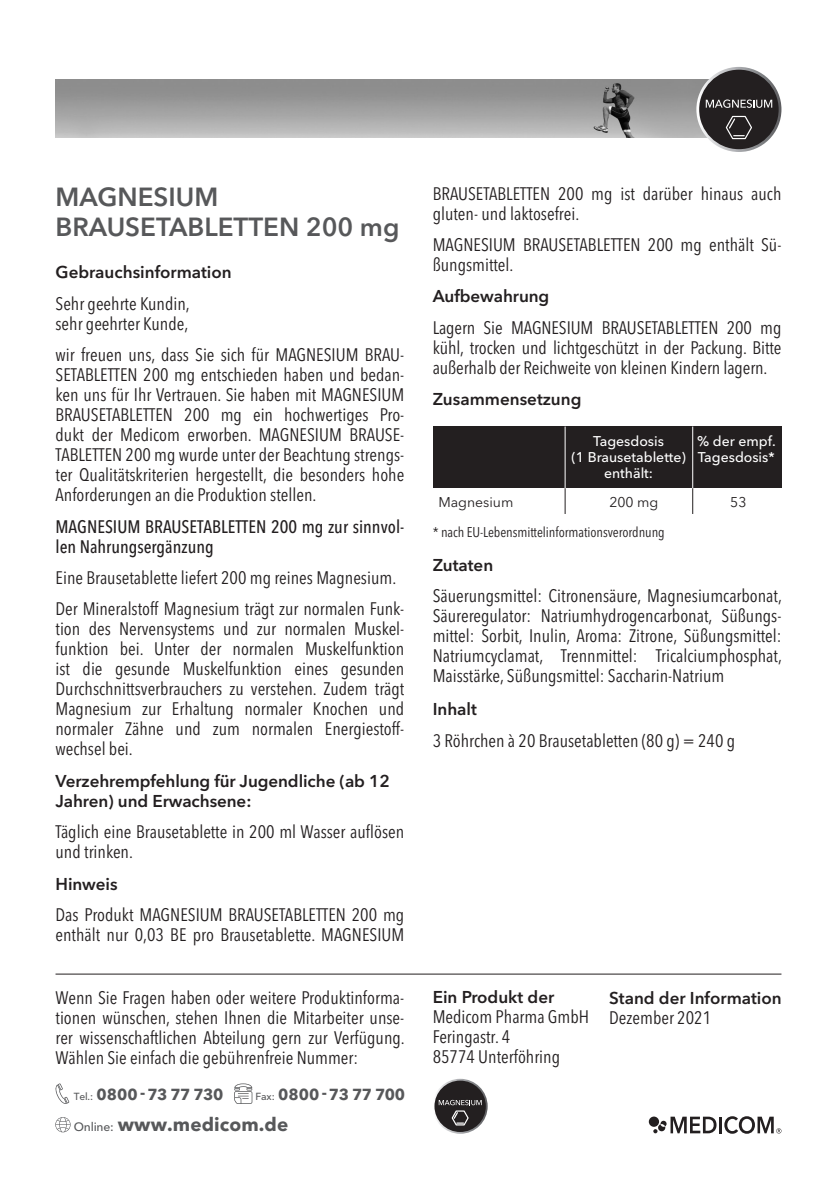
<style>
.page{position:relative;width:837px;height:1189px;background:#fff}
.page>*{position:absolute;margin:0;border:0;box-sizing:border-box;transform-origin:0 0}
.t1{font:600 26px/30px "Avenir Next LT Pro";color:#57585a}
.t2{font:700 18.8px "Avenir Next LT Pro";letter-spacing:.005em;color:#57585a}
.Texto_Avenir_9pt__10{font:condensed 18px/20px "Avenir Next LT Pro";color:#231f20}
.Texto_Avenir_9pt__12{font:condensed 18px/20px "Avenir Next LT Pro";color:#231f20}
.Texto_Avenir_9pt__10-2{font:500 condensed 18px/20px "Avenir Next LT Pro";color:#231f20}
.Texto_Avenir_9pt__10-3{font:600 17px/20px "Avenir Next LT Pro";letter-spacing:-.005em;color:#231f20}
.t3{font:700 15.8px "Avenir Next LT Pro";letter-spacing:-.03em;color:#57585a}
.t4{font:500 14px/16px "Avenir Next LT Pro";color:#fff;text-align:center}
.Texto_Avenir_9pt__10-4{font:condensed 14px "Avenir Next LT Pro";letter-spacing:-.005em;color:#231f20}
.t5{font:14px "Avenir Next LT Pro";color:#231f20}
.s1{font-weight:500;font-size:10.2px}
.s2{font-weight:500;font-size:12px}
</style>
<div class="page">
<img style="left:56px;top:80px;width:651px;height:58px">
<svg style="left:696px;top:67px;width:85px;height:85px"></svg>
<div style="left:699px;top:70px;width:79px;height:79px;background:#231f20;border-radius:50%"></div>
<svg style="left:706px;top:99px;width:66px;height:9px"></svg>
<svg style="left:725px;top:115px;width:27px;height:25px"></svg>
<div style="left:433px;top:426px;width:348px;height:62px;background:#231f20"></div>
<svg style="left:565px;top:488px;width:1px;height:26px"></svg>
<hr style="left:565px;top:426px;width:1px;height:62px;background:#fff">
<svg style="left:692px;top:488px;width:1px;height:26px"></svg>
<hr style="left:692px;top:426px;width:1px;height:62px;background:#fff">
<hr style="left:56px;top:973px;width:725px;height:1px;background:#231f20">
<svg style="left:433px;top:1078px;width:54px;height:55px"></svg>
<div style="left:434px;top:1080px;width:52px;height:51px;background:#231f20;border-radius:50%"></div>
<svg style="left:439px;top:1099px;width:43px;height:27px"></svg>
<svg style="left:55px;top:1117px;width:16px;height:15px"></svg>
<svg style="left:55px;top:1083px;width:14px;height:20px"></svg>
<svg style="left:234px;top:1083px;width:18px;height:20px"></svg>
<div style="left:649px;top:1116px;width:10px;height:10px;background:#231f20;border-radius:50%"></div>
<svg style="left:653px;top:1116px;width:63px;height:17px"></svg>
<hr style="left:719px;top:1116px;width:3px;height:17px;background:#231f20">
<svg style="left:724px;top:1116px;width:57px;height:17px"></svg>
<p class="t1" style="left:56px;top:181px;width:345px">MAGNESIUM<br>BRAUSETABLETTEN 200 mg</p>
<p class="Texto_Avenir_9pt__10-3" style="left:56px;top:262px;width:178px">Gebrauchsinformation</p>
<p class="Texto_Avenir_9pt__10" style="left:56px;top:293px;width:136px">Sehr geehrte Kundin, sehr geehrter Kunde,</p>
<p class="Texto_Avenir_9pt__10" style="left:56px;top:345px;width:350px;text-align:justify">wir freuen uns, dass Sie sich für MAGNESIUM BRAU-SETABLETTEN 200 mg entschieden haben und bedan&shy;ken uns für Ihr Vertrauen. Sie haben mit MAGNESIUM BRAUSETABLETTEN 200 mg ein hochwertiges Pro&shy;dukt der Medicom erworben. MAGNESIUM BRAUSE-TABLETTEN 200 mg wurde unter der Beachtung strengs&shy;ter Qualitätskriterien hergestellt, die besonders hohe Anforderungen an die Produktion stellen.</p>
<p class="Texto_Avenir_9pt__10-2" style="left:56px;top:516px;width:350px">MAGNESIUM BRAUSETABLETTEN 200 mg zur sinnvol&shy;len Nahrungsergänzung</p>
<p class="Texto_Avenir_9pt__10" style="left:56px;top:567px;width:342px">Eine Brausetablette liefert 200 mg reines Magnesium.</p>
<p class="Texto_Avenir_9pt__10" style="left:56px;top:599px;width:350px;text-align:justify">Der Mineralstoff Magnesium trägt zur normalen Funk&shy;tion des Nervensystems und zur normalen Muskel&shy;funktion bei. Unter der normalen Muskelfunktion ist die gesunde Muskelfunktion eines gesunden Durchschnittsverbrauchers zu verstehen. Zudem trägt Magnesium zur Erhaltung normaler Knochen und normaler Zähne und zum normalen Energiestoff&shy;wechsel bei.</p>
<p class="Texto_Avenir_9pt__10-3" style="left:56px;top:770px;width:336px">Verzehrempfehlung für Jugendliche (ab 12<br>Jahren) und Erwachsene:</p>
<p class="Texto_Avenir_9pt__12" style="left:56px;top:821px;width:350px">Täglich eine Brausetablette in 200 ml Wasser auflösen und trinken.</p>
<p class="Texto_Avenir_9pt__10-3" style="left:56px;top:873px;width:64px">Hinweis</p>
<p class="Texto_Avenir_9pt__10" style="left:56px;top:904px;width:350px">Das Produkt MAGNESIUM BRAUSETABLETTEN 200 mg enthält nur 0,03 BE pro Brausetablette. MAGNESIUM</p>
<p class="Texto_Avenir_9pt__10" style="left:56px;top:986px;width:351px;text-align:justify">Wenn Sie Fragen haben oder weitere Produktinforma&shy;tionen wünschen, stehen Ihnen die Mitarbeiter unse&shy;rer wissenschaftlichen Abteilung gern zur Verfügung.<br>Wählen Sie einfach die gebührenfreie Nummer:</p>
<p class="t3" style="left:74px;top:1084px;width:151px"><span class="s1">Tel.:</span> 0800 -73 77 730</p>
<p class="t2" style="left:74px;top:1112px;width:216px"><span class="s2">Online:</span> www.medicom.de</p>
<p class="t3" style="left:256px;top:1084px;width:151px"><span class="s1">Fax:</span> 0800 -73 77 700</p>
<p class="Texto_Avenir_9pt__10" style="left:433px;top:183px;width:350px">BRAUSETABLETTEN 200 mg ist darüber hinaus auch gluten- und laktosefrei.</p>
<p class="Texto_Avenir_9pt__10" style="left:433px;top:235px;width:350px">MAGNESIUM BRAUSETABLETTEN 200 mg enthält Sü&shy;ßungsmittel.</p>
<p class="Texto_Avenir_9pt__10-3" style="left:433px;top:286px;width:118px">Aufbewahrung</p>
<p class="Texto_Avenir_9pt__10" style="left:433px;top:317px;width:350px;text-align:justify">Lagern Sie MAGNESIUM BRAUSETABLETTEN 200 mg kühl, trocken und lichtgeschützt in der Packung. Bitte außerhalb der Reichweite von kleinen Kindern lagern.</p>
<p class="Texto_Avenir_9pt__10-3" style="left:433px;top:389px;width:150px">Zusammensetzung</p>
<p class="t4" style="left:571px;top:433px;width:116px">Tagesdosis<br>(1 Brausetablette) enthält:</p>
<p class="t4" style="left:697px;top:433px;width:80px;text-align:left">% der empf.<br>Tagesdosis*</p>
<p class="t5" style="left:438px;top:494px;width:77px">Magnesium</p>
<p class="t5" style="left:609px;top:494px;width:51px">200 mg</p>
<p class="t5" style="left:730px;top:494px;width:18px">53</p>
<p class="Texto_Avenir_9pt__10-4" style="left:433px;top:524px;width:234px">* nach EU-Lebensmittelinformationsverordnung</p>
<p class="Texto_Avenir_9pt__10-3" style="left:433px;top:554px;width:62px">Zutaten</p>
<p class="Texto_Avenir_9pt__10" style="left:433px;top:585px;width:351px;text-align:justify">Säuerungsmittel: Citronensäure, Magnesiumcarbonat, Säureregulator: Natriumhydrogencarbonat, Süßungs&shy;mittel: Sorbit, Inulin, Aroma: Zitrone, Süßungsmittel:<br>Natriumcyclamat, Trennmittel: Tricalciumphosphat, Maisstärke, Süßungsmittel: Saccharin-Natrium</p>
<p class="Texto_Avenir_9pt__10-3" style="left:433px;top:699px;width:46px">Inhalt</p>
<p class="Texto_Avenir_9pt__12" style="left:433px;top:730px;width:304px">3 Röhrchen à 20 Brausetabletten (80 g) = 240 g</p>
<p class="Texto_Avenir_9pt__10-3" style="left:433px;top:986px;width:123px">Ein Produkt der</p>
<p class="Texto_Avenir_9pt__10" style="left:433px;top:1006px;width:158px">Medicom Pharma GmbH<br>Feringastr. 4<br>85774 Unterföhring</p>
<p class="Texto_Avenir_9pt__10-3" style="left:609px;top:987px;width:174px">Stand der Information</p>
<p class="Texto_Avenir_9pt__10" style="left:609px;top:1006px;width:103px">Dezember 2021</p>
</div>
